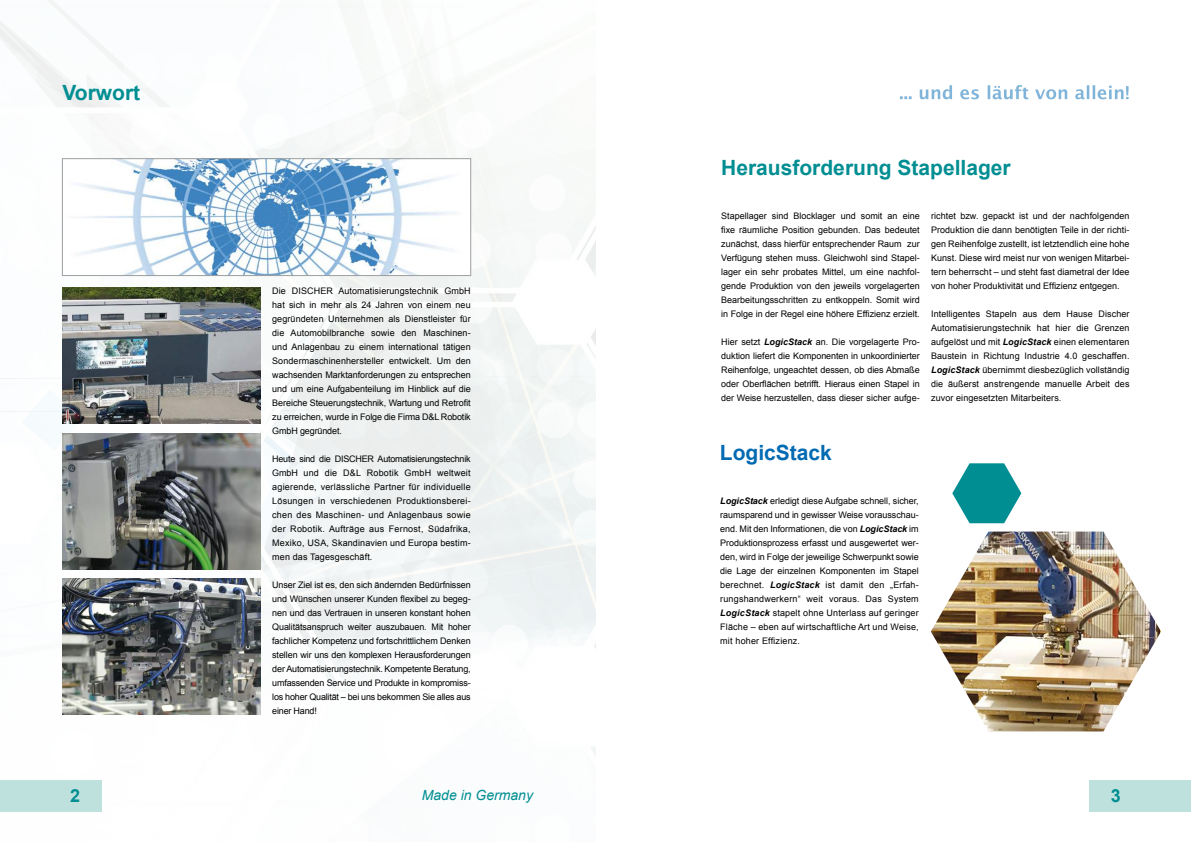
<style>
.page{position:relative;width:1191px;height:842px;background:#fff}
.page>*{position:absolute;margin:0;border:0;box-sizing:border-box;transform-origin:0 0}
.t1{font:700 21px "Arial";color:#008e92}
.t2{font:700 21px "Arial";color:#006ab3}
.t3{font:700 18px "Arial";color:#008e92}
.t4{font:italic 14px "Arial";color:#008e92}
.t5{font:9px/14px "Arial";color:#000;text-align:justify}
.s1{font-weight:700;font-style:italic}
</style>
<div class="page">
<img style="left:0;top:0;width:595px;height:812px">
<div style="left:1088px;top:780px;width:103px;height:31px;background:#bfe1dd"></div>
<div style="left:0;top:780px;width:102px;height:31px;background:#bfe1dd"></div>
<img style="left:62px;top:288px;width:199px;height:136px">
<img style="left:62px;top:433px;width:199px;height:136px">
<img style="left:62px;top:578px;width:199px;height:136px">
<img style="left:64px;top:160px;width:405px;height:114px">
<div style="left:62px;top:158px;width:409px;height:118px;border:1px solid #9c9e9f"></div>
<svg style="left:900px;top:85px;width:228px;height:14px"></svg>
<img style="left:931px;top:531px;width:230px;height:200px">
<svg style="left:952px;top:463px;width:69px;height:60px"></svg>
<h1 class="t1" style="left:62px;top:79px;width:79px">Vorwort</h1>
<p class="t5" style="left:272px;top:284px;width:200px">Die DISCHER Automatisierungstechnik GmbH hat sich in mehr als 24 Jahren von einem neu gegründeten Unternehmen als Dienstleister für die Automobilbranche sowie den Maschinen&shy;und Anlagenbau zu einem international tätigen Sondermaschinenhersteller entwickelt. Um den wachsenden Marktanforderungen zu entsprechen und um eine Aufgabenteilung im Hinblick auf die Bereiche Steuerungstechnik, Wartung und Retrofit zu erreichen, wurde in Folge die Firma D&amp;L Robotik GmbH gegründet.</p>
<p class="t5" style="left:272px;top:452px;width:200px">Heute sind die DISCHER Automatisierungstechnik GmbH und die D&amp;L Robotik GmbH weltweit agierende, verlässliche Partner für individuelle Lösungen in verschiedenen Produktionsberei&shy;chen des Maschinen- und Anlagenbaus sowie der Robotik. Aufträge aus Fernost, Südafrika, Mexiko, USA, Skandinavien und Europa bestim&shy;men das Tagesgeschäft.</p>
<p class="t5" style="left:272px;top:578px;width:200px">Unser Ziel ist es, den sich ändernden Bedürfnissen und Wünschen unserer Kunden flexibel zu begeg&shy;nen und das Vertrauen in unseren konstant hohen Qualitätsanspruch weiter auszubauen. Mit hoher fachlicher Kompetenz und fortschrittlichem Denken stellen wir uns den komplexen Herausforderungen der Automatisierungstechnik. Kompetente Beratung, umfassenden Service und Produkte in kompromiss&shy;los hoher Qualität – bei uns bekommen Sie alles aus einer Hand!</p>
<h1 class="t1" style="left:721px;top:153px;width:291px">Herausforderung Stapellager</h1>
<p class="t5" style="left:721px;top:209px;width:200px">Stapellager sind Blocklager und somit an eine fixe räumliche Position gebunden. Das bedeutet zunächst, dass hierfür entsprechender Raum zur Verfügung stehen muss. Gleichwohl sind Stapel&shy;lager ein sehr probates Mittel, um eine nachfol&shy;gende Produktion von den jeweils vorgelagerten Bearbeitungsschritten zu entkoppeln. Somit wird in Folge in der Regel eine höhere Effizienz erzielt.</p>
<p class="t5" style="left:721px;top:335px;width:200px">Hier setzt <span class="s1">LogicStack</span> an. Die vorgelagerte Pro&shy;duktion liefert die Komponenten in unkoordinierter Reihenfolge, ungeachtet dessen, ob dies Abmaße oder Oberflächen betrifft. Hieraus einen Stapel in der Weise herzustellen, dass dieser sicher aufge-</p>
<p class="t5" style="left:931px;top:209px;width:200px">richtet bzw. gepackt ist und der nachfolgenden Produktion die dann benötigten Teile in der richti&shy;gen Reihenfolge zustellt, ist letztendlich eine hohe Kunst. Diese wird meist nur von wenigen Mitarbei&shy;tern beherrscht – und steht fast diametral der Idee von hoher Produktivität und Effizienz entgegen.</p>
<p class="t5" style="left:931px;top:307px;width:200px">Intelligentes Stapeln aus dem Hause Discher Automatisierungstechnik hat hier die Grenzen aufgelöst und mit <span class="s1">LogicStack</span> einen elementaren Baustein in Richtung Industrie 4.0 geschaffen.<br><span class="s1">LogicStack</span> übernimmt diesbezüglich vollständig die äußerst anstrengende manuelle Arbeit des zuvor eingesetzten Mitarbeiters.</p>
<h1 class="t2" style="left:720px;top:439px;width:114px">LogicStack</h1>
<p class="t5" style="left:720px;top:494px;width:200px"><span class="s1">LogicStack</span> erledigt diese Aufgabe schnell, sicher, raumsparend und in gewisser Weise vorausschau&shy;end. Mit den Informationen, die von <span class="s1">LogicStack</span> im Produktionsprozess erfasst und ausgewertet wer&shy;den, wird in Folge der jeweilige Schwerpunkt sowie die Lage der einzelnen Komponenten im Stapel berechnet. <span class="s1">LogicStack</span> ist damit den „Erfah&shy;rungshandwerkern“ weit voraus. Das System <span class="s1">LogicStack</span> stapelt ohne Unterlass auf geringer Fläche – eben auf wirtschaftliche Art und Weise, mit hoher Effizienz.</p>
<h2 class="t3" style="left:70px;top:784px;width:12px">2</h2>
<h2 class="t3" style="left:1110px;top:784px;width:12px">3</h2>
<h3 class="t4" style="left:422px;top:786px;width:113px">Made in Germany</h3>
</div>
